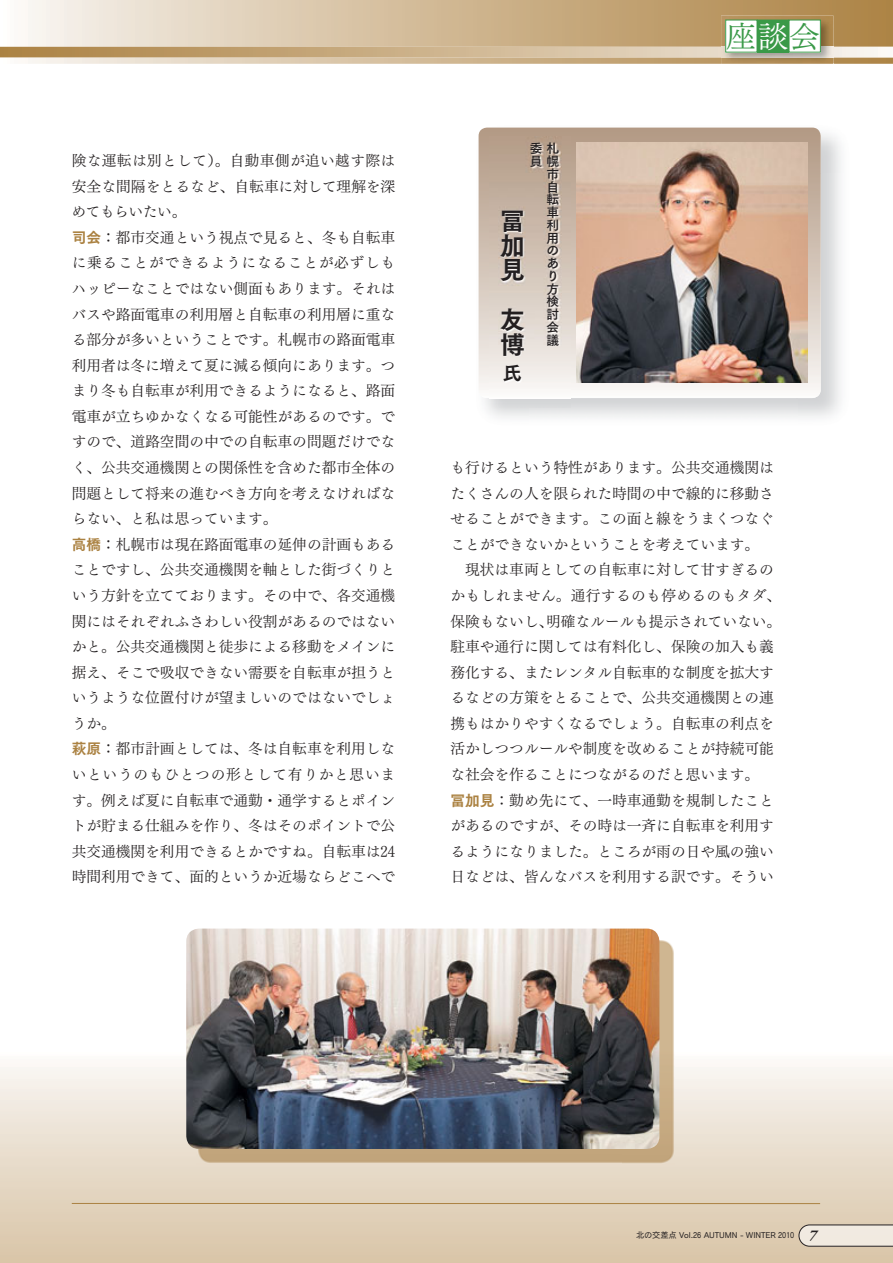
<style>
.page{position:relative;width:893px;height:1263px;background:#fff}
.page>*{position:absolute;margin:0;border:0;box-sizing:border-box;transform-origin:0 0}
.t1{font:30.15px "Tsuku Min Pro R 90 msp RKSJ H";color:#3a9948}
.t2{font:24.75px/24.8px "Tsuku Go Pro E 90 msp RKSJ H";color:#231f20;text-align:justify}
.t3{font:18.75px "Tsuku Go Pro E 90 msp RKSJ H";color:#231f20}
.t4{font:14.7px/25.7px "Tsuku Min Pro R 90 msp RKSJ H";color:#231f20}
.t5{font:12.75px/12.8px "Tsuku Go Pro B 90 msp RKSJ H";color:#231f20;text-align:right}
.t6{font:8.25px "Cezanne Pro M 90 msp RKSJ H";letter-spacing:-.01em;color:#231f20}
.s1{font-family:"Tsuku Go Pro E 90 msp RKSJ H";color:#ab8242}
.s2{color:#fff}
.s3{font-family:"Adobe Garamond Pro";font-weight:700;font-style:italic;font-size:15px}
</style>
<div class="page">
<svg style="left:0;top:1061px;width:893px;height:202px;background:#e5d8c5"></svg>
<svg style="left:0;top:0;width:893px;height:64px;background:#d4be9e"></svg>
<svg style="left:0;top:47px;width:893px;height:10px;background:#cbb18a"></svg>
<img style="left:721px;top:16px;width:112px;height:48px">
<img style="left:721px;top:47px;width:112px;height:10px">
<div style="left:757px;top:20px;width:32px;height:32px;background:#3a9948"></div>
<div style="left:726px;top:20px;width:31px;height:32px;background:#fff"></div>
<div style="left:789px;top:20px;width:31px;height:32px;background:#fff"></div>
<hr style="left:72px;top:1203px;width:748px;height:1px;background:#ab8242">
<img style="left:197px;top:939px;width:477px;height:225px">
<img style="left:186px;top:928px;width:473px;height:221px;border-radius:13px">
<svg style="left:479px;top:128px;width:342px;height:270px"></svg>
<img style="left:576px;top:142px;width:232px;height:241px">
<img style="left:490px;top:137px;width:81px;height:271px">
<svg style="left:798px;top:1224px;width:95px;height:23px;background:#dcd5cc"></svg>
<p class="t4" style="left:72px;top:150px;width:325px">険な運転は別として）。自動車側が追い越す際は安全な間隔をとるなど、自転車に対して理解を深めてもらいたい。<br><span class="s1">司会</span>：都市交通という視点で見ると、冬も自転車に乗ることができるようになることが必ずしもハッピーなことではない側面もあります。それはバスや路面電車の利用層と自転車の利用層に重なる部分が多いということです。札幌市の路面電車利用者は冬に増えて夏に減る傾向にあります。つまり冬も自転車が利用できるようになると、路面電車が立ちゆかなくなる可能性があるのです。ですので、道路空間の中での自転車の問題だけでなく、公共交通機関との関係性を含めた都市全体の問題として将来の進むべき方向を考えなければならない、と私は思っています。<br><span class="s1">高橋</span>：札幌市は現在路面電車の延伸の計画もあることですし、公共交通機関を軸とした街づくりという方針を立てております。その中で、各交通機関にはそれぞれふさわしい役割があるのではないかと。公共交通機関と徒歩による移動をメインに据え、そこで吸収できない需要を自転車が担うというような位置付けが望ましいのではないでしょうか。<br><span class="s1">萩原</span>：都市計画としては、冬は自転車を利用しないというのもひとつの形として有りかと思います。例えば夏に自転車で通勤・通学するとポイントが貯まる仕組みを作り、冬はそのポイントで公共交通機関を利用できるとかですね。自転車は24時間利用できて、面的というか近場ならどこへで</p>
<p class="t5" style="left:530px;top:144px;width:31px">委札員幌市<br>自<br>転<br>車<br>利<br>用<br>の<br>あ<br>り<br>方<br>検<br>討<br>会<br>議</p>
<h2 class="t2" style="left:500px;top:211px;width:25px">冨加見</h2>
<h2 class="t2" style="left:500px;top:310px;width:26px">友博</h2>
<p class="t3" style="left:503px;top:366px;width:19px">氏</p>
<h1 class="t1" style="left:726px;top:25px;width:95px">座<span class="s2">談</span>会</h1>
<p class="t4" style="left:450px;top:457px;width:332px">も行けるという特性があります。公共交通機関はたくさんの人を限られた時間の中で線的に移動させることができます。この面と線をうまくつなぐことができないかということを考えています。<br>　現状は車両としての自転車に対して甘すぎるのかもしれません。通行するのも停めるのもタダ、保険もないし、明確なルールも提示されていない。駐車や通行に関しては有料化し、保険の加入も義務化する、またレンタル自転車的な制度を拡大するなどの方策をとることで、公共交通機関との連携もはかりやすくなるでしょう。自転車の利点を活かしつつルールや制度を改めることが持続可能な社会を作ることにつながるのだと思います。<br><span class="s1">冨加見</span>：勤め先にて、一時車通勤を規制したことがあるのですが、その時は一斉に自転車を利用するようになりました。ところが雨の日や風の強い日などは、皆んなバスを利用する訳です。そうい</p>
<p class="t6" style="left:636px;top:1232px;width:182px">北の交差点 Vol.26 AUTUMN - WINTER 2010 <span class="s3">7</span></p>
</div>
